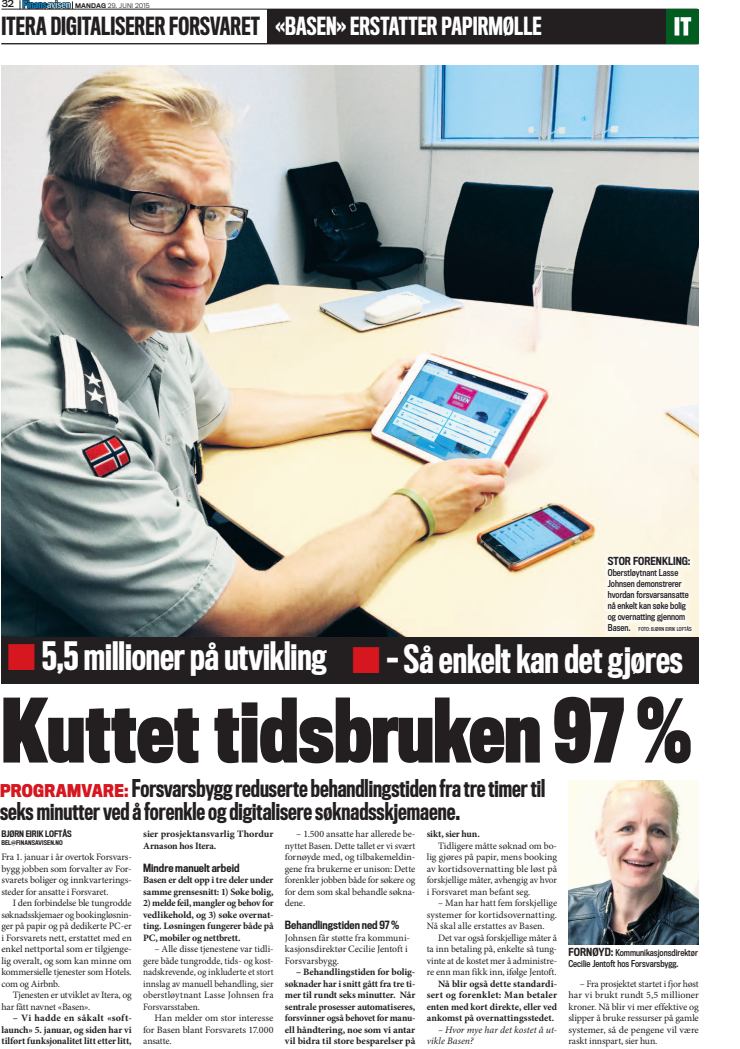
<style>
.page{position:relative;width:740px;height:1049px;background:#fff}
.page>*{position:absolute;margin:0;border:0;box-sizing:border-box;transform-origin:0 0}
.t1{font:700 81.4px "Titling Gothic FB Comp";letter-spacing:-.005em;color:#231f20}
.t2{font:500 36px "Titling Gothic FB Comp";letter-spacing:-.005em;color:#fff}
.t3{font:500 23px "Titling Gothic FB Comp";letter-spacing:.005em;color:#231f20}
.t4{font:500 22.6px/23.8px "Titling Gothic FB Comp";color:#231f20}
.t5{font:500 10.5px "Titling Gothic FB Cond";letter-spacing:.005em;color:#231f20}
.t6{font:500 10.2px "Titling Gothic FB Cond";color:#231f20}
.t7{font:9.8px/11.5px "Minion Pro";letter-spacing:-.01em;color:#231f20;text-align:justify}
.t8{font:700 9.8px/11.5px "Minion Pro";letter-spacing:-.01em;color:#231f20;text-align:justify}
.t9{font:italic 9.8px/11.5px "Minion Pro";letter-spacing:.005em;color:#231f20}
.t10{font:9px "Titling Gothic FB Normal Standard";color:#231f20}
.t11{font:8.8px/11px "Titling Gothic FB Cond Standard";letter-spacing:.005em;color:#231f20}
.t12{font:500 8.2px "Titling Gothic FB Cond";letter-spacing:-.005em;color:#231f20}
.t13{font:500 6px "Titling Gothic FB Cond";letter-spacing:.01em;color:#231f20}
.t14{font:300 6px "Titling Gothic FB Normal";letter-spacing:.02em;color:#231f20}
.t15{font:5px "Titling Gothic FB Cond Standard";letter-spacing:.01em;color:#231f20}
.s1{font-weight:500}
.s2{color:#fff}
.s3{font-size:8.8px}
.s4{font-family:"Titling Gothic FB Cond";font-weight:700;font-size:16.3px;color:#d7171f}
.s5{font-family:"Titling Gothic FB Cond";font-weight:500;font-size:10.2px}
</style>
<div class="page">
<hr style="left:1px;top:9px;width:696px;height:1px;background:#231f20">
<svg style="left:20px;top:0;width:53px;height:9px"></svg>
<div style="left:267px;top:9px;width:432px;height:34px;background:#231f20"></div>
<hr style="left:1px;top:43px;width:698px;height:1px;background:#231f20">
<img style="left:1px;top:66px;width:698px;height:572px">
<img style="left:568px;top:780px;width:131px;height:164px">
<div style="left:667px;top:9px;width:32px;height:35px;background:#015c20"></div>
<svg style="left:674px;top:17px;width:17px;height:19px"></svg>
<div style="left:1px;top:638px;width:698px;height:45px;background:#231f20"></div>
<svg style="left:602px;top:551px;width:95px;height:86px;fill:#fdfbf2"></svg>
<p class="t10" style="left:2px;top:-1px;width:14px">32</p>
<p class="t14" style="left:75px;top:2px;width:76px"><span class="s1">MANDAG</span> 29. juni 2015</p>
<h3 class="t3" style="left:1px;top:13px;width:542px">Itera digitaliserer Forsvaret <span class="s2">«Basen» erstatter papirmølle</span></h3>
<p class="t6" style="left:608px;top:556px;width:7px">STOR</p>
<p class="t6" style="left:633px;top:556px;width:59px">FORENKLING:</p>
<p class="t11" style="left:608px;top:568px;width:82px">Oberstløytnant Lasse<br>Johnsen demonstrerer hvordan forsvarsansatte nå enkelt kan søke bolig og overnatting gjennom</p>
<p class="t15" style="left:608px;top:627px;width:85px"><span class="s3">Basen.</span> Foto: Bjørn Eirik Loftås</p>
<h2 class="t2" style="left:42px;top:636px;width:286px">5,5 millioner på utvikling</h2>
<h2 class="t2" style="left:387px;top:638px;width:298px">– Så enkelt kan det gjøres</h2>
<h1 class="t1" style="left:1px;top:684px;width:693px">Kuttet tidsbruken 97 %</h1>
<h3 class="t4" style="left:0;top:776px;width:547px"><span class="s4">PROGRAMVARE:</span> Forsvarsbygg reduserte behandlingstiden fra tre timer til seks minutter ved å forenkle og digitalisere søknadsskjemaene.</h3>
<p class="t12" style="left:1px;top:829px;width:72px">Bjørn Eirik Loftås</p>
<p class="t13" style="left:1px;top:839px;width:63px">Bel@finansavisen.no</p>
<p class="t7" style="left:1px;top:852px;width:132px">Fra 1. januar i år overtok Forsvars&shy;bygg jobben som forvalter av For&shy;svarets boliger og innkvarterings&shy;steder for ansatte i Forsvaret.</p>
<p class="t7" style="left:1px;top:898px;width:132px;text-indent:11px">I den forbindelse ble tungrodde søknadsskjemaer og bookingløsnin&shy;ger på papir og på dedikerte PC-er i Forsvarets nett, erstattet med en enkel nettportal som er tilgjenge&shy;lig overalt, og som kan minne om kommersielle tjenester som Hotels. com og Airbnb.</p>
<p class="t7" style="left:1px;top:990px;width:132px;text-indent:11px">Tjenesten er utviklet av Itera, og har fått navnet «Basen».</p>
<p class="t8" style="left:1px;top:1013px;width:132px;text-indent:11px">– Vi hadde en såkalt «soft&shy;launch» 5. januar, og siden har vi tilført funksjonalitet litt etter litt,</p>
<p class="t8" style="left:143px;top:829px;width:132px">sier prosjektansvarlig Thordur<br>Arnason hos Itera.</p>
<p class="t5" style="left:143px;top:861px;width:98px">Mindre manuelt arbeid</p>
<p class="t8" style="left:143px;top:875px;width:132px">Basen er delt opp i tre deler under samme grensesnitt: 1) Søke bolig,</p>
<p class="t8" style="left:143px;top:898px;width:132px">2) melde feil, mangler og behov for vedlikehold, og 3) søke overnat&shy;ting. Løsningen fungerer både på PC, mobiler og nettbrett.</p>
<p class="t7" style="left:143px;top:944px;width:132px;text-indent:11px">– Alle disse tjenestene var tidli&shy;gere både tungrodde, tids- og kost&shy;nadskrevende, og inkluderte et stort innslag av manuell behandling, sier oberstløytnant Lasse Johnsen fra Forsvarsstaben.</p>
<p class="t7" style="left:143px;top:1013px;width:132px;text-indent:11px">Han melder om stor interesse for Basen blant Forsvarets 17.000 ansatte.</p>
<p class="t7" style="left:285px;top:829px;width:132px;text-indent:11px">– 1.500 ansatte har allerede be&shy;nyttet Basen. Dette tallet er vi svært fornøyde med, og tilbakemeldin&shy;gene fra brukerne er unison: Dette forenkler jobben både for søkere og for dem som skal behandle søkna&shy;dene.</p>
<p class="t5" style="left:285px;top:919px;width:116px">Behandlingstiden ned 97 %</p>
<p class="t7" style="left:285px;top:932px;width:127px;text-align:left">Johnsen får støtte fra kommuni&shy;kasjonsdirektør Cecilie Jentoft i<br>Forsvarsbygg.</p>
<p class="t8" style="left:285px;top:967px;width:132px;text-indent:11px">– Behandlingstiden for bolig&shy;søknader har i snitt gått fra tre ti&shy;mer til rundt seks minutter. Når sentrale prosesser automatiseres, forsvinner også behovet for manu&shy;ell håndtering, noe som vi antar vil bidra til store besparelser på</p>
<p class="t8" style="left:427px;top:829px;width:55px">sikt, sier hun.</p>
<p class="t7" style="left:427px;top:840px;width:132px;text-indent:11px">Tidligere måtte søknad om bo&shy;lig gjøres på papir, mens booking av kortidsovernatting ble løst på forskjellige måter, avhengig av hvor i Forsvaret man befant seg.</p>
<p class="t7" style="left:427px;top:898px;width:132px;text-indent:11px">– Man har hatt fem forskjellige systemer for kortidsovernatting.<br>Nå skal alle erstattes av Basen.</p>
<p class="t7" style="left:427px;top:932px;width:132px;text-indent:11px">Det var også forskjellige måter å ta inn betaling på, enkelte så tung&shy;vinte at de kostet mer å administre&shy;re enn man fikk inn, ifølge Jentoft.</p>
<p class="t8" style="left:427px;top:978px;width:132px;text-indent:11px">Nå blir også dette standardi&shy;sert og forenklet: Man betaler enten med kort direkte, eller ved ankomst på overnattingsstedet.</p>
<p class="t9" style="left:427px;top:1024px;width:132px;text-indent:11px">– Hvor mye har det kostet å ut&shy;vikle Basen?</p>
<p class="t6" style="left:568px;top:946px;width:7px">FORNØ</p>
<p class="t11" style="left:568px;top:947px;width:131px;text-indent:30px"><span class="s5">YD:</span> Kommunikasjonsdirektør<br>Cecilie Jentoft hos Forsvarsbygg.</p>
<p class="t7" style="left:568px;top:978px;width:132px;text-indent:11px">– Fra prosjektet startet i fjor høst har vi brukt rundt 5,5 millioner kroner. Nå blir vi mer effektive og slipper å bruke ressurser på gamle systemer, så de pengene vil være raskt innspart, sier hun.</p>
</div>
